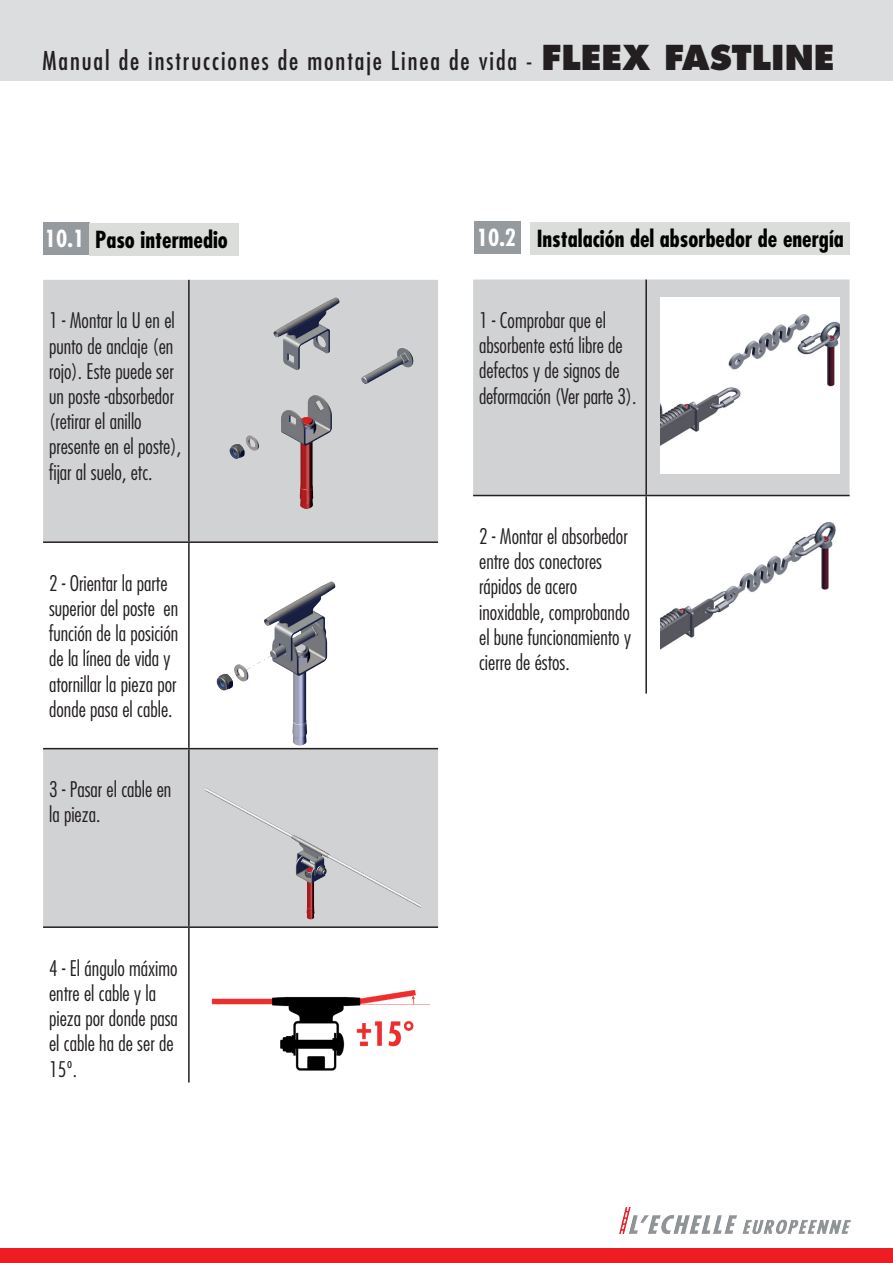
<style>
.page{position:relative;width:893px;height:1263px;background:#fff}
.page>*{position:absolute;margin:0;border:0;box-sizing:border-box;transform-origin:0 0}
.t1{font:condensed 25.35px "Futura Std";letter-spacing:.075em;color:#231f20}
.t2{font:700 condensed 22.95px "Futura Std";color:#000}
.t3{font:300 condensed 21px/25.2px "Futura Std";color:#231f20}
.s1{font-weight:800;font-stretch:normal;font-size:33.45px}
.s2{color:#fff}
</style>
<div class="page">
<div style="left:0;top:1248px;width:893px;height:15px;background:#ee1d23"></div>
<div style="left:0;top:0;width:893px;height:81px;background:#dcdddf"></div>
<img style="left:620px;top:1207px;width:230px;height:27px">
<div style="left:43px;top:222px;width:46px;height:33px;background:#959a9f"></div>
<div style="left:89px;top:223px;width:150px;height:32px;background:#dbdddb"></div>
<svg style="left:43px;top:280px;width:395px;height:646px;fill:#d1d2d4"></svg>
<hr style="left:188px;top:280px;width:2px;height:261px;background:#231f20">
<hr style="left:43px;top:541px;width:146px;height:2px;background:#231f20">
<hr style="left:189px;top:541px;width:249px;height:2px;background:#231f20">
<hr style="left:188px;top:543px;width:2px;height:205px;background:#231f20">
<hr style="left:43px;top:748px;width:146px;height:1px;background:#231f20">
<hr style="left:189px;top:748px;width:249px;height:1px;background:#231f20">
<hr style="left:188px;top:749px;width:2px;height:177px;background:#231f20">
<hr style="left:43px;top:926px;width:146px;height:2px;background:#231f20">
<hr style="left:189px;top:926px;width:249px;height:2px;background:#231f20">
<hr style="left:188px;top:928px;width:2px;height:154px;background:#231f20">
<div style="left:473px;top:279px;width:377px;height:216px;background:#d1d2d4"></div>
<hr style="left:645px;top:279px;width:2px;height:216px;background:#231f20">
<hr style="left:473px;top:495px;width:173px;height:1px;background:#231f20">
<hr style="left:646px;top:495px;width:204px;height:1px;background:#231f20">
<hr style="left:645px;top:496px;width:2px;height:198px;background:#231f20">
<div style="left:475px;top:221px;width:46px;height:33px;background:#959a9f"></div>
<div style="left:531px;top:222px;width:319px;height:32px;background:#dbdddb"></div>
<img style="left:195px;top:287px;width:225px;height:258px">
<img style="left:205px;top:559px;width:178px;height:210px">
<div style="left:205px;top:769px;width:216px;height:159px;background:#d1d2d4"></div>
<img style="left:211px;top:989px;width:219px;height:82px">
<img style="left:661px;top:297px;width:179px;height:176px">
<img style="left:661px;top:522px;width:175px;height:127px">
<p class="t1" style="left:43px;top:46px;width:794px">Manual de instrucciones de montaje Linea de vida - <span class="s1">FLEEX FASTLINE</span></p>
<p class="t2" style="left:45px;top:225px;width:184px"><span class="s2">10.1</span> Paso intermedio</p>
<p class="t3" style="left:49px;top:308px;width:134px">1 - Montar la U en el punto de anclaje (en rojo). Este puede ser un poste -absorbedor (retirar el anillo presente en el poste), fijar al suelo, etc.</p>
<p class="t3" style="left:49px;top:570px;width:131px">2 - Orientar la parte superior del poste en función de la posición de la línea de vida y atornillar la pieza por donde pasa el cable.</p>
<p class="t3" style="left:49px;top:777px;width:124px">3 - Pasar el cable en la pieza.</p>
<p class="t3" style="left:49px;top:955px;width:130px">4 - El ángulo máximo entre el cable y la pieza por donde pasa el cable ha de ser de<br>15º.</p>
<p class="t2" style="left:477px;top:224px;width:368px"><span class="s2">10.2</span> Instalación del absorbedor de energía</p>
<p class="t3" style="left:479px;top:308px;width:159px">1 - Comprobar que el absorbente está libre de defectos y de signos de deformación (Ver parte 3).</p>
<p class="t3" style="left:479px;top:524px;width:153px">2 - Montar el absorbedor entre dos conectores rápidos de acero inoxidable, comprobando el bune funcionamiento y cierre de éstos.</p>
</div>
